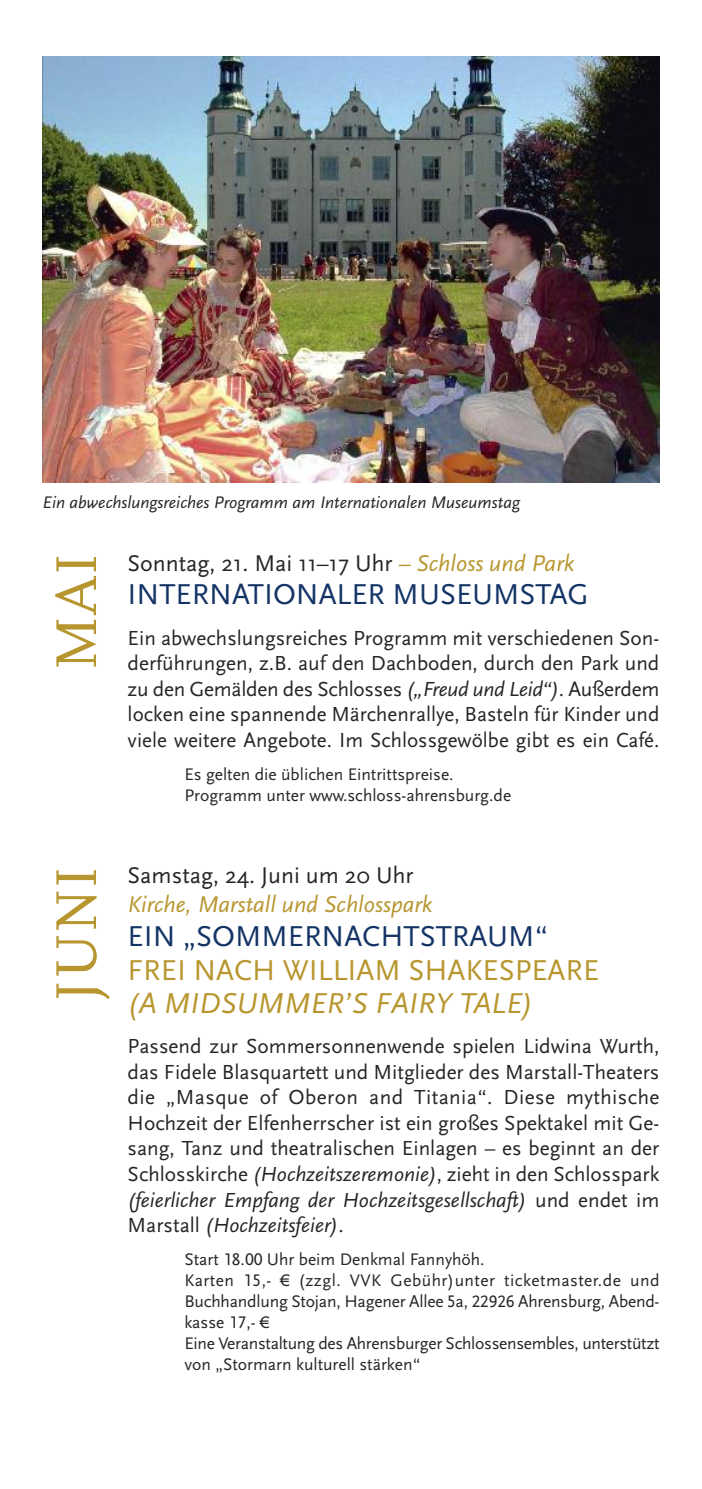
<style>
.page{position:relative;width:702px;height:1489px;background:#fff}
.page>*{position:absolute;margin:0;border:0;box-sizing:border-box;transform-origin:0 0}
.t1{font:60px "FF Scala";color:#b8962f}
.t2{font:30px "Scala Sans";color:#143466}
.t3{font:30px "Scala Sans";color:#b8962f}
.t4{font:italic 30px "Scala Sans LF";color:#b8962f}
.t5{font:23.75px "Scala Sans";color:#272627}
.t6{font:italic 23.75px "Scala Sans LF";color:#b8962f}
.t7{font:21.25px/25.5px "Scala Sans LF";color:#272627;text-align:justify}
.t8{font:17.5px/21px "Scala Sans LF";color:#272627}
.t9{font:italic 17.5px "Scala Sans LF";color:#272627}
.s1{font-family:"Scala Sans LF";font-style:italic;color:#b8962f}
.s2{font-style:italic}
</style>
<div class="page">
<img style="left:43px;top:57px;width:616px;height:425px">
<p class="t9" style="left:43px;top:493px;width:479px">Ein abwechslungsreiches Programm am Internationalen Museumstag</p>
<h1 class="t1" style="left:40px;top:669px;width:118px;rotate:-90deg">MAI</h1>
<p class="t5" style="left:128px;top:551px;width:448px">Sonntag, 21. Mai 11–17 Uhr <span class="s1">– Schloss und Park</span></p>
<h2 class="t2" style="left:128px;top:579px;width:462px">INTERNATIONALER MUSEUMSTAG</h2>
<p class="t7" style="left:128px;top:625px;width:533px">Ein abwechslungsreiches Programm mit verschiedenen Son&shy;derführungen, z.B. auf den Dachboden, durch den Park und zu den Gemälden des Schlosses <span class="s2">(„Freud und Leid“)</span>. Außerdem locken eine spannende Märchenrallye, Basteln für Kinder und viele weitere Angebote. Im Schlossgewölbe gibt es ein Café.</p>
<p class="t8" style="left:184px;top:764px;width:328px">Es gelten die üblichen Eintrittspreise.<br>Programm unter www.schloss-ahrensburg.de</p>
<h1 class="t1" style="left:40px;top:1001px;width:137px;rotate:-90deg">JUNI</h1>
<p class="t5" style="left:128px;top:863px;width:287px">Samstag, 24. Juni um 20 Uhr</p>
<p class="t6" style="left:128px;top:892px;width:306px">Kirche, Marstall und Schlosspark</p>
<h2 class="t2" style="left:128px;top:921px;width:421px">EIN „SOMMERNACHTSTRAUM“</h2>
<h2 class="t3" style="left:128px;top:954px;width:473px">FREI NACH WILLIAM SHAKESPEARE</h2>
<h2 class="t4" style="left:128px;top:988px;width:407px">(A MIDSUMMER’S FAIRY TALE)</h2>
<p class="t7" style="left:128px;top:1034px;width:533px">Passend zur Sommersonnenwende spielen Lidwina Wurth, das Fidele Blasquartett und Mitglieder des Marstall-Theaters die „Masque of Oberon and Titania“. Diese mythische Hochzeit der Elfenherrscher ist ein großes Spektakel mit Ge&shy;sang, Tanz und theatralischen Einlagen – es beginnt an der Schlosskirche <span class="s2">(Hochzeitszeremonie)</span>, zieht in den Schlosspark <span class="s2">(feierlicher Empfang der Hochzeitsgesellschaft)</span> und endet im Marstall <span class="s2">(Hochzeitsfeier)</span>.</p>
<p class="t8" style="left:184px;top:1249px;width:476px">Start 18.00 Uhr beim Denkmal Fannyhöh.<br>Karten 15,- € (zzgl. VVK Gebühr)unter ticketmaster.de und Buchhandlung Stojan, Hagener Allee 5a, 22926 Ahrensburg, Abend&shy;kasse 17,- €<br>Eine Veranstaltung des Ahrensburger Schlossensembles, unterstützt von „Stormarn kulturell stärken“</p>
</div>
